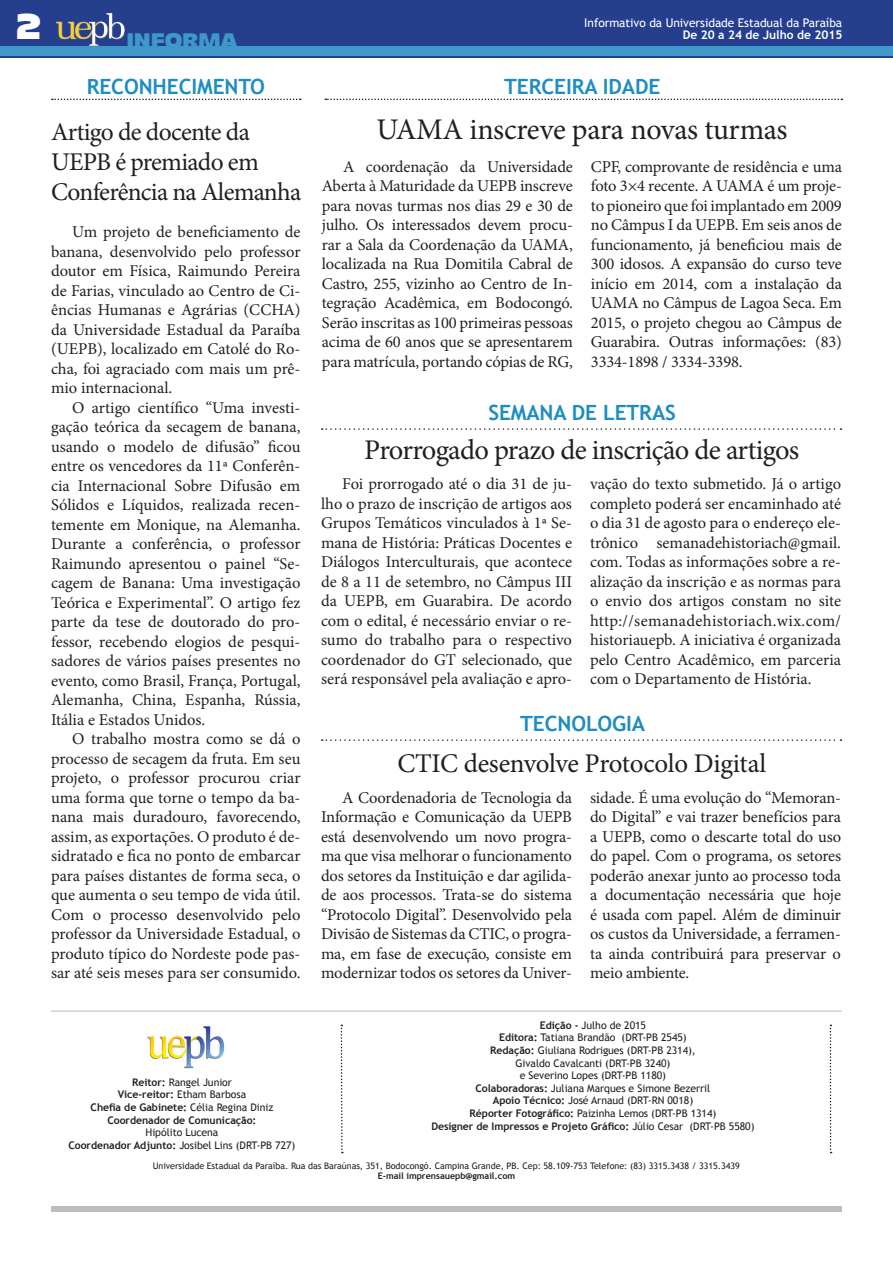
<style>
.page{position:relative;width:893px;height:1263px;background:#fff}
.page>*{position:absolute;margin:0;border:0;box-sizing:border-box;transform-origin:0 0}
.Titulo{font:36px "Majoris";color:#fff}
.Titulo_coluna{font:30px "Minion Pro";letter-spacing:-.01em;color:#231f20}
.Titulo_coluna-2{font:28.5px "Minion Pro";letter-spacing:-.025em;color:#231f20}
.Titulo_coluna-3{font:27px "Minion Pro";letter-spacing:-.01em;color:#231f20}
.Titulo_coluna-4{font:25.5px/30px "Minion Pro";letter-spacing:-.03em;color:#231f20}
.Titulo-2{font:700 21px "Trebuchet MS";letter-spacing:-.005em;color:#1e8dc2}
.Titulo-3{font:21px "Majoris";letter-spacing:-.01em;color:#3e98c8}
.t1{font:16.5px/19.5px "Minion Pro";letter-spacing:-.005em;color:#231f20;text-align:justify}
.Titulo-4{font:12px "Trebuchet MS";letter-spacing:-.005em;color:#fff}
.Titulo-5{font:700 12px "Trebuchet MS";letter-spacing:-.005em;color:#fff}
.t2{font:10.5px "Trebuchet MS";letter-spacing:-.005em;color:#231f20}
.t3{font:700 10.5px "Trebuchet MS";letter-spacing:-.005em;color:#231f20}
.t4{font:9px "Trebuchet MS";letter-spacing:-.005em;color:#231f20}
.t5{font:700 9px "Trebuchet MS";letter-spacing:-.005em;color:#231f20}
.s1{font-weight:700}
.s2{font-weight:400}
</style>
<div class="page">
<div style="left:51px;top:1206px;width:791px;height:6px;background:#bcbdc0"></div>
<svg style="left:830px;top:1025px;width:1px;height:128px"></svg>
<svg style="left:340px;top:1025px;width:3px;height:128px"></svg>
<img style="left:147px;top:1026px;width:78px;height:43px">
<hr style="left:51px;top:1010px;width:791px;height:2px;background:#d1d2d4">
<svg style="left:52px;top:99px;width:249px;height:1px"></svg>
<svg style="left:325px;top:99px;width:517px;height:1px"></svg>
<div style="left:0;top:0;width:893px;height:57px;background:#253f8e"></div>
<div style="left:0;top:47px;width:893px;height:9px;background:#3e98c8"></div>
<img style="left:56px;top:13px;width:69px;height:33px">
<svg style="left:322px;top:428px;width:519px;height:2px"></svg>
<svg style="left:322px;top:739px;width:519px;height:2px"></svg>
<p class="Titulo" style="left:15px;top:4px;width:28px">2</p>
<p class="Titulo-4" style="left:584px;top:16px;width:260px">Informativo da Universidade Estadual da Paraíba</p>
<p class="Titulo-5" style="left:683px;top:27px;width:161px">De 20 a 24 de Julho de 2015</p>
<p class="Titulo-3" style="left:126px;top:28px;width:112px">INFORMA</p>
<p class="Titulo-2" style="left:87px;top:73px;width:180px">RECONHECIMENTO</p>
<p class="Titulo-2" style="left:504px;top:73px;width:158px">TERCEIRA IDADE</p>
<p class="Titulo_coluna-4" style="left:51px;top:117px;width:252px">Artigo de docente da<br>UEPB é premiado em<br>Conferência na Alemanha</p>
<p class="Titulo_coluna" style="left:376px;top:109px;width:413px">UAMA inscreve para novas turmas</p>
<p class="t1" style="left:322px;top:157px;width:253px;text-indent:21px">A coordenação da Universidade Aberta à Maturidade da UEPB inscreve para novas turmas nos dias 29 e 30 de julho. Os interessados devem procu&shy;rar a Sala da Coordenação da UAMA, localizada na Rua Domitila Cabral de Castro, 255, vizinho ao Centro de In&shy;tegração Acadêmica, em Bodocongó.<br>Serão inscritas as 100 primeiras pessoas acima de 60 anos que se apresentarem para matrícula, portando cópias de RG,</p>
<p class="t1" style="left:591px;top:157px;width:253px">CPF, comprovante de residência e uma foto 3×4 recente. A UAMA é um proje&shy;to pioneiro que foi implantado em 2009 no Câmpus I da UEPB. Em seis anos de funcionamento, já beneficiou mais de 300 idosos. A expansão do curso teve início em 2014, com a instalação da UAMA no Câmpus de Lagoa Seca. Em 2015, o projeto chegou ao Câmpus de Guarabira. Outras informações: (83)<br>3334-1898 / 3334-3398.</p>
<p class="t1" style="left:51px;top:222px;width:251px;text-indent:21px">Um projeto de beneficiamento de banana, desenvolvido pelo professor doutor em Física, Raimundo Pereira de Farias, vinculado ao Centro de Ci&shy;ências Humanas e Agrárias (CCHA) da Universidade Estadual da Paraíba (UEPB), localizado em Catolé do Ro&shy;cha, foi agraciado com mais um prê&shy;mio internacional.</p>
<p class="t1" style="left:51px;top:398px;width:251px;text-indent:21px">O artigo científico “Uma investi&shy;gação teórica da secagem de banana, usando o modelo de difusão” ficou entre os vencedores da 11ª Conferên&shy;cia Internacional Sobre Difusão em Sólidos e Líquidos, realizada recen&shy;temente em Monique, na Alemanha.<br>Durante a conferência, o professor Raimundo apresentou o painel “Se&shy;cagem de Banana: Uma investigação Teórica e Experimental”. O artigo fez parte da tese de doutorado do pro&shy;fessor, recebendo elogios de pesqui&shy;sadores de vários países presentes no evento, como Brasil, França, Portugal, Alemanha, China, Espanha, Rússia, Itália e Estados Unidos.</p>
<p class="t1" style="left:51px;top:729px;width:251px;text-indent:21px">O trabalho mostra como se dá o processo de secagem da fruta. Em seu projeto, o professor procurou criar uma forma que torne o tempo da ba&shy;nana mais duradouro, favorecendo, assim, as exportações. O produto é de&shy;sidratado e fica no ponto de embarcar para países distantes de forma seca, o que aumenta o seu tempo de vida útil.<br>Com o processo desenvolvido pelo professor da Universidade Estadual, o produto típico do Nordeste pode pas&shy;sar até seis meses para ser consumido.</p>
<p class="Titulo-2" style="left:488px;top:400px;width:189px">SEMANA DE LETRAS</p>
<p class="Titulo_coluna-2" style="left:364px;top:431px;width:437px">Prorrogado prazo de inscrição de artigos</p>
<p class="t1" style="left:321px;top:474px;width:253px;text-indent:21px">Foi prorrogado até o dia 31 de ju&shy;lho o prazo de inscrição de artigos aos Grupos Temáticos vinculados à 1ª Se&shy;mana de História: Práticas Docentes e Diálogos Interculturais, que acontece de 8 a 11 de setembro, no Câmpus III da UEPB, em Guarabira. De acordo com o edital, é necessário enviar o re&shy;sumo do trabalho para o respectivo coordenador do GT selecionado, que será responsável pela avaliação e apro-</p>
<p class="t1" style="left:590px;top:474px;width:253px">vação do texto submetido. Já o artigo completo poderá ser encaminhado até o dia 31 de agosto para o endereço ele&shy;trônico semanadehistoriach@gmail. com. Todas as informações sobre a re&shy;alização da inscrição e as normas para o envio dos artigos constam no site http://semanadehistoriach.wix.com/ historiauepb. A iniciativa é organizada pelo Centro Acadêmico, em parceria com o Departamento de História.</p>
<p class="Titulo-2" style="left:520px;top:711px;width:127px">TECNOLOGIA</p>
<p class="Titulo_coluna-3" style="left:397px;top:745px;width:370px">CTIC desenvolve Protocolo Digital</p>
<p class="t1" style="left:321px;top:788px;width:253px;text-indent:21px">A Coordenadoria de Tecnologia da Informação e Comunicação da UEPB está desenvolvendo um novo progra&shy;ma que visa melhorar o funcionamento dos setores da Instituição e dar agilida&shy;de aos processos. Trata-se do sistema “Protocolo Digital”. Desenvolvido pela Divisão de Sistemas da CTIC, o progra&shy;ma, em fase de execução, consiste em modernizar todos os setores da Univer-</p>
<p class="t1" style="left:590px;top:788px;width:253px">sidade. É uma evolução do “Memoran&shy;do Digital” e vai trazer benefícios para a UEPB, como o descarte total do uso do papel. Com o programa, os setores poderão anexar junto ao processo toda a documentação necessária que hoje é usada com papel. Além de diminuir os custos da Universidade, a ferramen&shy;ta ainda contribuirá para preservar o meio ambiente.</p>
<p class="t2" style="left:540px;top:1019px;width:108px"><span class="s1">Edição -</span> Julho de 2015</p>
<p class="t2" style="left:499px;top:1031px;width:189px"><span class="s1">Editora:</span> Tatiana Brandão (DRT-PB 2545)</p>
<p class="t2" style="left:490px;top:1044px;width:207px"><span class="s1">Redação:</span> Giuliana Rodrigues (DRT-PB 2314),</p>
<p class="t2" style="left:515px;top:1057px;width:156px">Givaldo Cavalcanti (DRT-PB 3240)</p>
<p class="t2" style="left:520px;top:1069px;width:148px">e Severino Lopes (DRT-PB 1180)</p>
<p class="t2" style="left:476px;top:1082px;width:236px"><span class="s1">Colaboradoras:</span> Juliana Marques e Simone Bezerril</p>
<p class="t2" style="left:493px;top:1094px;width:202px"><span class="s1">Apoio Técnico:</span> José Arnaud (DRT-RN 0018)</p>
<p class="t2" style="left:470px;top:1107px;width:248px"><span class="s1">Réporter Fotográfico:</span> Paizinha Lemos (DRT-PB 1314)</p>
<p class="t3" style="left:431px;top:1119px;width:325px">Designer de Impressos e Projeto Gráfico: <span class="s2">Júlio Cesar (DRT-PB 5580)</span></p>
<p class="t4" style="left:153px;top:1160px;width:589px">Universidade Estadual da Paraíba. Rua das Baraúnas, 351, Bodocongó. Campina Grande, PB. Cep: 58.109-753 Telefone: (83) 3315.3438 / 3315.3439</p>
<p class="t5" style="left:378px;top:1170px;width:139px">E-mail imprensauepb@gmail.com</p>
<p class="t2" style="left:132px;top:1076px;width:101px"><span class="s1">Reitor:</span> Rangel Junior</p>
<p class="t3" style="left:118px;top:1088px;width:130px">Vice-reitor: <span class="s2">Etham Barbosa</span></p>
<p class="t3" style="left:91px;top:1101px;width:184px">Chefia de Gabinete: <span class="s2">Célia Regina Diniz</span></p>
<p class="t3" style="left:107px;top:1113px;width:150px">Coordenador de Comunicação:</p>
<p class="t2" style="left:146px;top:1126px;width:74px">Hipólito Lucena</p>
<p class="t2" style="left:68px;top:1139px;width:228px"><span class="s1">Coordenador Adjunto:</span> Josibel Lins (DRT-PB 727)</p>
</div>
